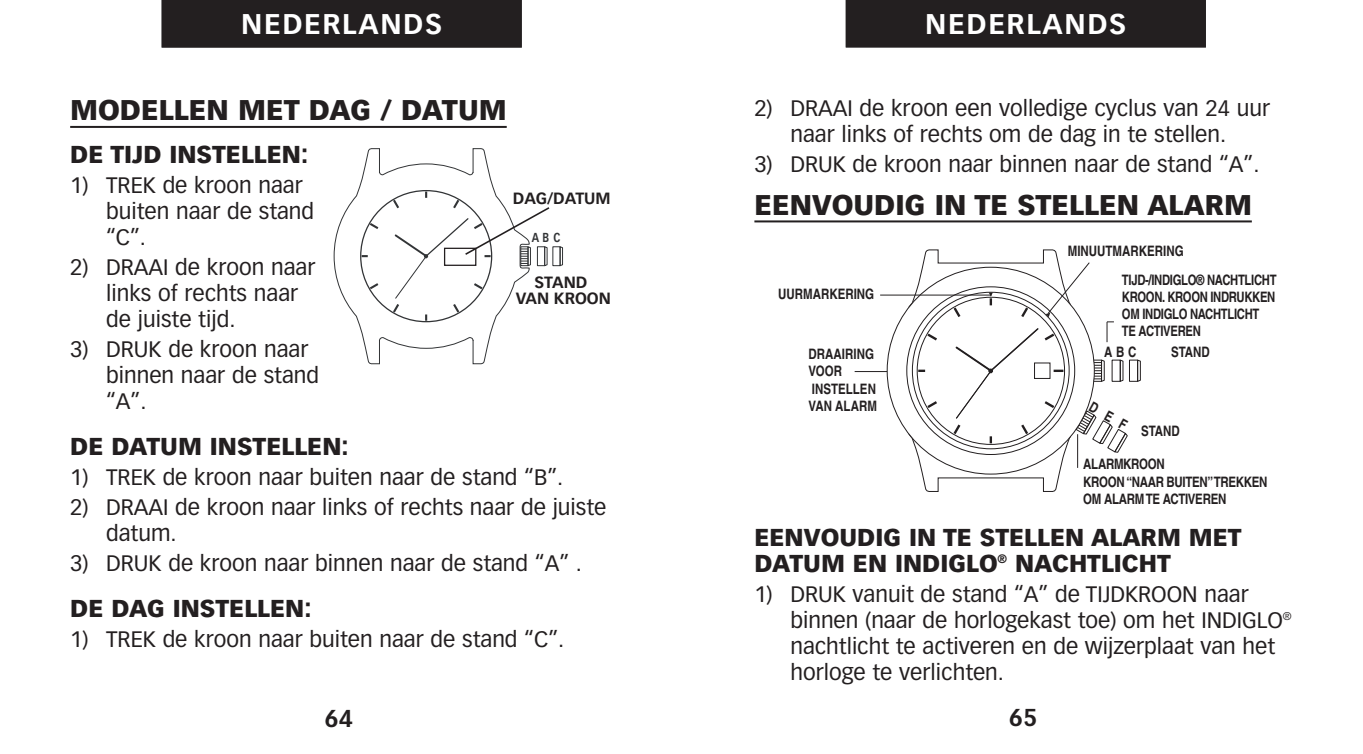
<style>
.page{position:relative;width:1363px;height:754px;background:#fff}
.page>*{position:absolute;margin:0;border:0;box-sizing:border-box;transform-origin:0 0}
.t1{font:900 28px "Vectora LH";color:#231f20}
.t2{font:700 28px "Vectora LH";letter-spacing:.06em;color:#fff}
.t3{font:900 24px/26px "Vectora LH";color:#231f20}
.t4{font:700 24px "Vectora LH";color:#231f20}
.t5{font:22px/26px "Vectora LH";color:#231f20}
.t6{font:700 16px/16px "Vectora LH";color:#231f20;text-align:center}
.t7{font:700 14.4px/17.2px "Helvetica";letter-spacing:-.03em;color:#231f20;scale:.8 1}
.t8{font:700 14.4px/17.2px "Helvetica";letter-spacing:-.03em;color:#231f20;scale:.78 1}
.t9{font:700 14.4px/17.2px "Helvetica";color:#231f20;scale:.8 1}
.t10{font:700 12.8px "Vectora LH";color:#323436;scale:.8 1}
</style>
<div class="page">
<hr style="left:754px;top:220px;width:497px;height:2px;background:#231f20">
<div style="left:845px;top:0;width:361px;height:47px;background:#231f20"></div>
<hr style="left:70px;top:126px;width:437px;height:2px;background:#231f20">
<div style="left:162px;top:0;width:360px;height:48px;background:#231f20"></div>
<div style="left:1129px;top:360px;width:9px;height:22px;border:1px solid #231f20"></div>
<hr style="left:880px;top:294px;width:111px;height:2px;background:#231f20">
<hr style="left:854px;top:371px;width:33px;height:1px;background:#231f20">
<svg style="left:333px;top:148px;width:163px;height:216px"></svg>
<div style="left:559px;top:246px;width:4px;height:20px;border:1px solid #323436"></div>
<div style="left:552px;top:246px;width:8px;height:20px;border:1px solid #323436"></div>
<svg style="left:362px;top:192px;width:188px;height:129px"></svg>
<svg style="left:908px;top:249px;width:220px;height:243px"></svg>
<p class="t2" style="left:241px;top:13px;width:203px">NEDERLANDS</p>
<p class="t1" style="left:70px;top:99px;width:438px">MODELLEN MET DAG / DATUM</p>
<p class="t3" style="left:70px;top:143px;width:239px">DE TIJD INSTELLEN:</p>
<p class="t5" style="left:106px;top:172px;width:209px;text-indent:-36px">1) TREK de kroon naar buiten naar de stand “C”.</p>
<p class="t5" style="left:106px;top:254px;width:211px;text-indent:-36px">2) DRAAI de kroon naar links of rechts naar de juiste tijd.</p>
<p class="t5" style="left:106px;top:336px;width:214px;text-indent:-36px">3) DRUK de kroon naar binnen naar de stand “A”.</p>
<p class="t3" style="left:70px;top:435px;width:280px">DE DATUM INSTELLEN:</p>
<p class="t5" style="left:70px;top:464px;width:495px">1) TREK de kroon naar buiten naar de stand “B”.</p>
<p class="t5" style="left:106px;top:494px;width:502px;text-indent:-36px">2) DRAAI de kroon naar links of rechts naar de juiste datum.</p>
<p class="t5" style="left:70px;top:550px;width:513px">3) DRUK de kroon naar binnen naar de stand “A” .</p>
<p class="t3" style="left:70px;top:597px;width:243px">DE DAG INSTELLEN:</p>
<p class="t5" style="left:70px;top:627px;width:495px">1) TREK de kroon naar buiten naar de stand “C”.</p>
<p class="t6" style="left:513px;top:191px;width:99px">DAG/DATUM</p>
<p class="t10" style="left:532px;top:232px;width:37px">A B C</p>
<p class="t6" style="left:516px;top:276px;width:97px">STAND<br>VAN KROON</p>
<p class="t4" style="left:325px;top:708px;width:30px">64</p>
<p class="t2" style="left:925px;top:12px;width:203px">NEDERLANDS</p>
<p class="t5" style="left:754px;top:95px;width:517px;text-align:center">2) DRAAI de kroon een volledige cyclus van 24 uur naar links of rechts om de dag in te stellen.</p>
<p class="t5" style="left:754px;top:151px;width:506px">3) DRUK de kroon naar binnen naar de stand “A”.</p>
<p class="t1" style="left:754px;top:193px;width:499px">EENVOUDIG IN TE STELLEN ALARM</p>
<p class="t9" style="left:778px;top:287px;width:122px">UURMARKERING</p>
<p class="t9" style="left:808px;top:347px;width:87px">DRAAIRING<br>VOOR<br>INSTELLEN<br>VAN ALARM</p>
<p class="t7" style="left:1122px;top:238px;width:195px;line-height:28.8px;text-indent:-54px">MINUUTMARKERING<br>TIJD-/INDIGLO® NACHTLICHT</p>
<p class="t8" style="left:1122px;top:290px;width:198px">KROON. KROON INDRUKKEN<br>OM INDIGLO NACHTLICHT<br>TE ACTIVEREN</p>
<p class="t7" style="left:1104px;top:345px;width:42px">A B C</p>
<p class="t7" style="left:1171px;top:345px;width:50px">STAND</p>
<p class="t7" style="left:1141px;top:423px;width:50px">STAND</p>
<p class="t7" style="left:1083px;top:457px;width:232px">ALARMKROON<br>KROON “NAAR BUITEN” TREKKEN<br>OM ALARM TE ACTIVEREN</p>
<p class="t3" style="left:754px;top:526px;width:489px">EENVOUDIG IN TE STELLEN ALARM MET<br>DATUM EN INDIGLO<sup>®</sup> NACHTLICHT</p>
<p class="t5" style="left:790px;top:582px;width:502px;text-indent:-36px">1) DRUK vanuit de stand “A” de TIJDKROON naar binnen (naar de horlogekast toe) om het INDIGLO<sup>® </sup>nachtlicht te activeren en de wijzerplaat van het horloge te verlichten.</p>
<p class="t4" style="left:1009px;top:708px;width:30px">65</p>
</div>
